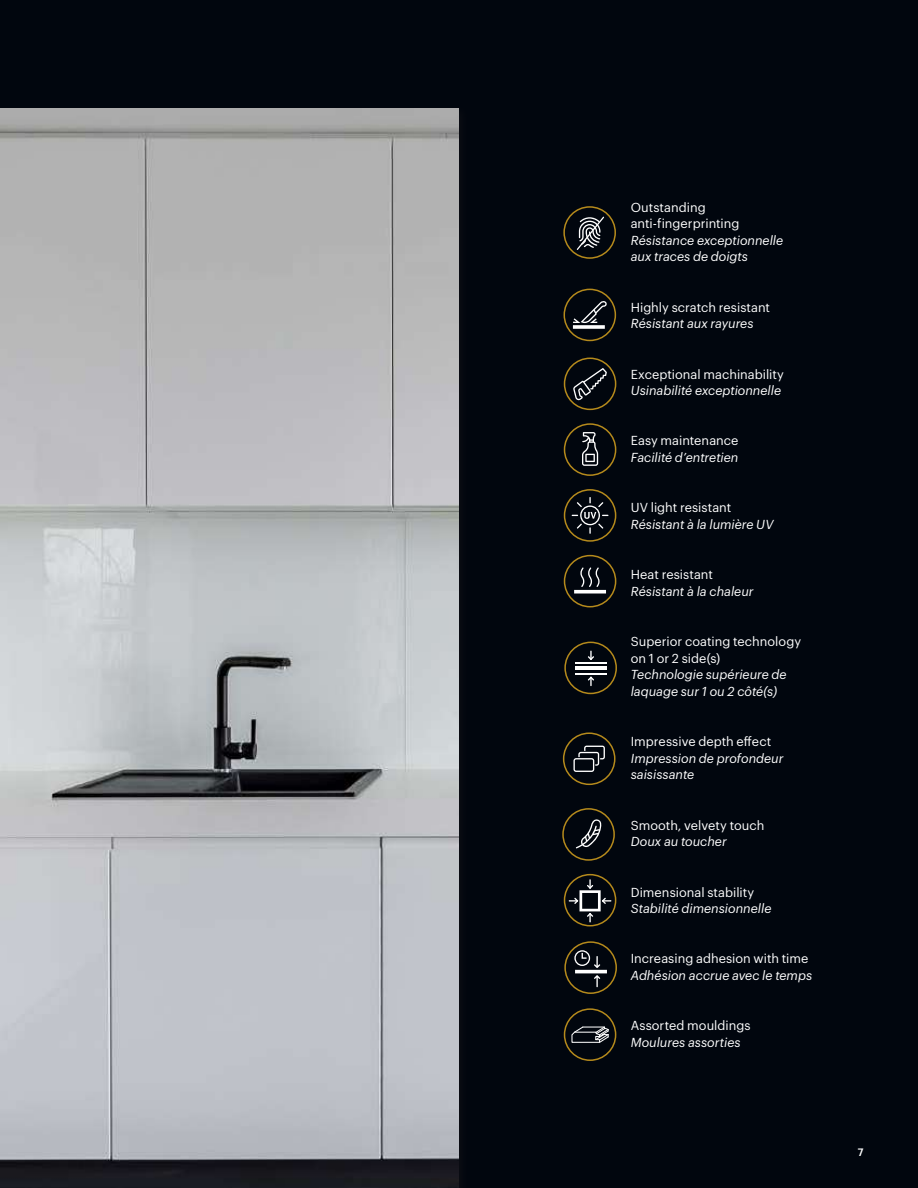
<style>
.page{position:relative;width:918px;height:1188px;background:#01060e}
.page>*{position:absolute;margin:0;border:0;box-sizing:border-box;transform-origin:0 0}
.t1{font:italic 12.75px/16.5px "Graphik";color:#fff}
.t2{font:12.75px/16.5px "Graphik";letter-spacing:.005em;color:#fff}
.t3{font:500 10.5px "Graphik";color:#fff}
</style>
<div class="page">
<div style="left:564px;top:642px;width:53px;height:52px;border:2px solid #b58a1c;border-radius:50%"></div>
<hr style="left:575px;top:666px;width:32px;height:4px;background:#fff">
<hr style="left:575px;top:662px;width:32px;height:2px;background:#fff">
<hr style="left:575px;top:673px;width:32px;height:2px;background:#fff">
<svg style="left:588px;top:651px;width:6px;height:9px"></svg>
<svg style="left:588px;top:677px;width:6px;height:9px"></svg>
<div style="left:563px;top:206px;width:53px;height:53px;border:2px solid #b58a1c;border-radius:50%"></div>
<svg style="left:576px;top:216px;width:28px;height:34px"></svg>
<div style="left:564px;top:358px;width:52px;height:52px;border:2px solid #b58a1c;border-radius:50%"></div>
<svg style="left:573px;top:368px;width:34px;height:32px"></svg>
<div style="left:563px;top:732px;width:53px;height:53px;border:2px solid #b58a1c;border-radius:50%"></div>
<svg style="left:573px;top:746px;width:32px;height:26px"></svg>
<div style="left:564px;top:423px;width:52px;height:53px;border:2px solid #b58a1c;border-radius:50%"></div>
<svg style="left:582px;top:432px;width:16px;height:34px"></svg>
<div style="left:564px;top:874px;width:52px;height:53px;border:2px solid #b58a1c;border-radius:50%"></div>
<svg style="left:569px;top:879px;width:42px;height:43px"></svg>
<div style="left:562px;top:808px;width:53px;height:53px;border:2px solid #b58a1c;border-radius:50%"></div>
<svg style="left:576px;top:819px;width:26px;height:29px"></svg>
<div style="left:564px;top:289px;width:52px;height:52px;border:2px solid #b58a1c;border-radius:50%"></div>
<svg style="left:573px;top:301px;width:34px;height:28px"></svg>
<div style="left:564px;top:555px;width:52px;height:52px;border:2px solid #b58a1c;border-radius:50%"></div>
<svg style="left:574px;top:567px;width:32px;height:27px"></svg>
<div style="left:564px;top:489px;width:52px;height:53px;border:2px solid #b58a1c;border-radius:50%"></div>
<svg style="left:572px;top:497px;width:36px;height:37px"></svg>
<div style="left:564px;top:941px;width:53px;height:53px;border:2px solid #b58a1c;border-radius:50%"></div>
<svg style="left:574px;top:950px;width:33px;height:37px"></svg>
<svg style="left:571px;top:1026px;width:38px;height:17px"></svg>
<div style="left:564px;top:1008px;width:52px;height:53px;border:2px solid #b58a1c;border-radius:50%"></div>
<img style="left:0;top:108px;width:459px;height:1080px">
<p class="t2" style="left:631px;top:198px;width:110px">Outstanding anti-fingerprinting</p>
<p class="t1" style="left:631px;top:231px;width:154px">Résistance exceptionnelle aux traces de doigts</p>
<p class="t2" style="left:631px;top:298px;width:141px">Highly scratch resistant</p>
<p class="t1" style="left:631px;top:314px;width:124px">Résistant aux rayures</p>
<p class="t2" style="left:631px;top:365px;width:155px">Exceptional machinability</p>
<p class="t1" style="left:631px;top:381px;width:152px">Usinabilité exceptionnelle</p>
<p class="t2" style="left:631px;top:432px;width:109px">Easy maintenance</p>
<p class="t1" style="left:631px;top:448px;width:109px">Facilité d’entretien</p>
<p class="t2" style="left:631px;top:498px;width:102px">UV light resistant</p>
<p class="t1" style="left:631px;top:515px;width:144px">Résistant à la lumière UV</p>
<p class="t2" style="left:631px;top:565px;width:84px">Heat resistant</p>
<p class="t1" style="left:631px;top:582px;width:124px">Résistant à la chaleur</p>
<p class="t2" style="left:631px;top:632px;width:172px">Superior coating technology on 1 or 2 side(s)</p>
<p class="t1" style="left:631px;top:665px;width:157px">Technologie supérieure de laquage sur 1 ou 2 côté(s)</p>
<p class="t2" style="left:631px;top:732px;width:142px">Impressive depth effect</p>
<p class="t1" style="left:631px;top:749px;width:154px">Impression de profondeur saisissante</p>
<p class="t2" style="left:631px;top:816px;width:135px">Smooth, velvety touch</p>
<p class="t1" style="left:631px;top:832px;width:98px">Doux au toucher</p>
<p class="t2" style="left:631px;top:883px;width:125px">Dimensional stability</p>
<p class="t1" style="left:631px;top:899px;width:142px">Stabilité dimensionnelle</p>
<p class="t2" style="left:631px;top:950px;width:179px">Increasing adhesion with time</p>
<p class="t1" style="left:631px;top:966px;width:183px">Adhésion accrue avec le temps</p>
<p class="t2" style="left:631px;top:1016px;width:121px">Assorted mouldings</p>
<p class="t1" style="left:631px;top:1033px;width:111px">Moulures assorties</p>
<p class="t3" style="left:858px;top:1144px;width:7px">7</p>
</div>
